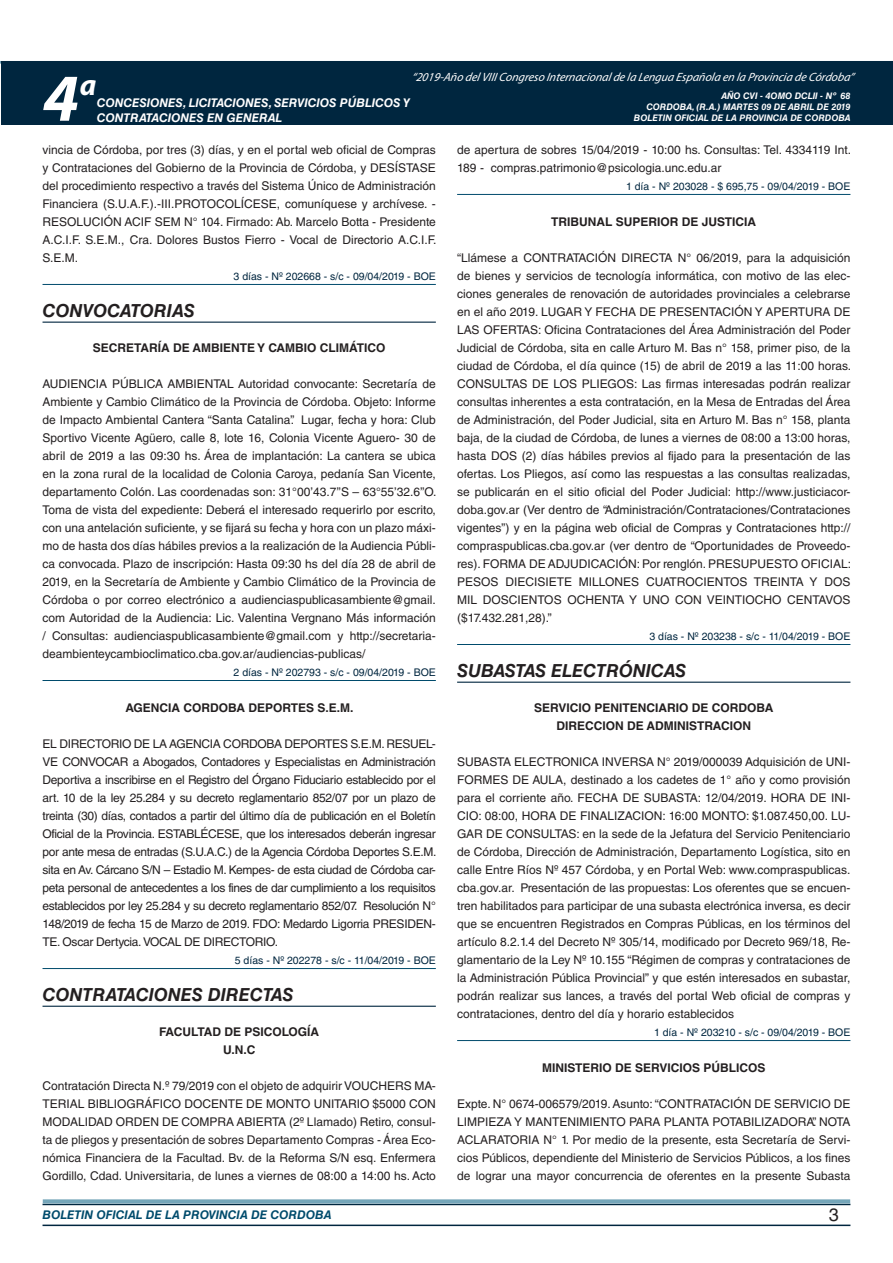
<style>
.page{position:relative;width:893px;height:1263px;background:#fff}
.page>*{position:absolute;margin:0;border:0;box-sizing:border-box;transform-origin:0 0}
.t1{font:italic 700 67.5px "Myriad Pro";color:#fff}
.t2{font:italic 700 30px "Myriad Pro";color:#fff}
.t3{font:italic 700 18px "Helvetica LT Std";color:#231f20}
.t4{font:18px "Helvetica LT Std";color:#231f20}
.t5{font:12px/18px "Helvetica LT Std";color:#231f20;text-align:justify}
.t6{font:700 12px/18px "Helvetica LT Std";color:#231f20;text-align:center}
.t7{font:italic 12px "Myriad Pro";color:#fff}
.t8{font:italic 700 12px/14.4px "Helvetica LT Std";color:#fff}
.t9{font:italic 700 12px "Helvetica LT Std";color:#004b6c}
.t10{font:10.5px "Helvetica LT Std";color:#00263f}
.t11{font:italic 700 9px/10.8px "Helvetica LT Std";color:#fff;text-align:right}
</style>
<div class="page">
<hr style="left:43px;top:1224px;width:807px;height:2px;background:#00263f">
<div style="left:42px;top:1198px;width:809px;height:8px;background:#fff;opacity:.75"></div>
<div style="left:1px;top:61px;width:892px;height:64px;background:#00263f"></div>
<hr style="left:43px;top:284px;width:393px;height:1px;background:#004b6c">
<hr style="left:43px;top:322px;width:393px;height:1px;background:#00263f">
<hr style="left:43px;top:680px;width:393px;height:1px;background:#004b6c">
<hr style="left:43px;top:968px;width:393px;height:1px;background:#004b6c">
<hr style="left:43px;top:1006px;width:393px;height:1px;background:#00263f">
<hr style="left:457px;top:194px;width:393px;height:1px;background:#004b6c">
<hr style="left:457px;top:644px;width:393px;height:1px;background:#004b6c">
<hr style="left:457px;top:682px;width:393px;height:1px;background:#00263f">
<hr style="left:457px;top:1040px;width:393px;height:1px;background:#004b6c">
<p class="t7" style="left:412px;top:70px;width:444px">“2019-Año delVIIICongreso Internacionalde la Lengua Esp añola en la Provincia de Córdoba”</p>
<h1 class="t1" style="left:43px;top:54px;width:38px">4</h1>
<h2 class="t2" style="left:80px;top:66px;width:18px">a</h2>
<p class="t11" style="left:646px;top:91px;width:205px">AÑO CVI - 4OMO DCLII - Nº 68<br>CORDOBA, (R.A.) MARTES 09 DE ABRIL DE 2019</p>
<p class="t8" style="left:97px;top:96px;width:315px">CONCESIONES, LICITACIONES, SERVICIOS PÚBLICOS Y<br>CONTRATACIONES EN GENERAL</p>
<p class="t11" style="left:634px;top:112px;width:218px">BOLETIN OFICIAL DE LA PROVINCIA DE CORDOBA</p>
<p class="t5" style="left:43px;top:141px;width:396px">vincia de Córdoba, por tres (3) días, y en el portal web oficial de Compras y Contrataciones del Gobierno de la Provincia de Córdoba, y DESÍSTASE del procedimiento respectivo a través del Sistema Único de Administración Financiera (S.U.A.F.).-III.PROTOCOLÍCESE, comuníquese y archívese. - RESOLUCIÓN ACIF SEM N° 104. Firmado: Ab. Marcelo Botta - Presidente A.C.I.F. S.E.M., Cra. Dolores Bustos Fierro - Vocal de Directorio A.C.I.F.<br>S.E.M.</p>
<p class="t10" style="left:234px;top:270px;width:204px">3 días - Nº 202668 - s/c - 09/04/2019 - BOE</p>
<h3 class="t3" style="left:43px;top:300px;width:154px">CONVOCATORIAS</h3>
<p class="t6" style="left:93px;top:338px;width:17px">SECRETARÍA</p>
<p class="t6" style="left:173px;top:338px;width:37px">DE AMBIENTE</p>
<p class="t6" style="left:257px;top:338px;width:29px">Y CAMBIO</p>
<p class="t6" style="left:320px;top:338px;width:45px">CLIMÁTICO</p>
<p class="t5" style="left:43px;top:375px;width:396px">AUDIENCIA PÚBLICA AMBIENTAL Autoridad convocante: Secretaría de Ambiente y Cambio Climático de la Provincia de Córdoba. Objeto: Informe de Impacto Ambiental Cantera “Santa Catalina”. Lugar, fecha y hora: Club Sportivo Vicente Agüero, calle 8, lote 16, Colonia Vicente Aguero- 30 de abril de 2019 a las 09:30 hs. Área de implantación: La cantera se ubica en la zona rural de la localidad de Colonia Caroya, pedanía San Vicente, departamento Colón. Las coordenadas son: 31°00’43.7’’S – 63°55’32.6’’O.<br>Toma de vista del expediente: Deberá el interesado requerirlo por escrito, con una antelación suficiente, y se fijará su fecha y hora con un plazo máxi&shy;mo de hasta dos días hábiles previos a la realización de la Audiencia Públi&shy;ca convocada. Plazo de inscripción: Hasta 09:30 hs del día 28 de abril de 2019, en la Secretaría de Ambiente y Cambio Climático de la Provincia de Córdoba o por correo electrónico a audienciaspublicasambiente@gmail. com Autoridad de la Audiencia: Lic. Valentina Vergnano Más información / Consultas: audienciaspublicasambiente@gmail.com y http://secretaria&shy;deambienteycambioclimatico.cba.gov.ar/audiencias-publicas/</p>
<p class="t10" style="left:234px;top:666px;width:204px">2 días - Nº 202793 - s/c - 09/04/2019 - BOE</p>
<p class="t6" style="left:125px;top:698px;width:230px">AGENCIA CORDOBA DEPORTES S.E.M.</p>
<p class="t5" style="left:43px;top:735px;width:395px">EL DIRECTORIO DE LA AGENCIA CORDOBA DEPORTES S.E.M. RESUEL-VE CONVOCAR a Abogados, Contadores y Especialistas en Administración Deportiva a inscribirse en el Registro del Órgano Fiduciario establecido por el art. 10 de la ley 25.284 y su decreto reglamentario 852/07 por un plazo de treinta (30) días, contados a partir del último día de publicación en el Boletín Oficial de la Provincia. ESTABLÉCESE, que los interesados deberán ingresar por ante mesa de entradas (S.U.A.C.) de la Agencia Córdoba Deportes S.E.M. sita en Av. Cárcano S/N – Estadio M. Kempes- de esta ciudad de Córdoba car&shy;peta personal de antecedentes a los fines de dar cumplimiento a los requisitos establecidos por ley 25.284 y su decreto reglamentario 852/07. Resolución N° 148/2019 de fecha 15 de Marzo de 2019. FDO: Medardo Ligorria PRESIDEN-TE. Oscar Dertycia. VOCAL DE DIRECTORIO.</p>
<p class="t10" style="left:235px;top:954px;width:203px">5 días - Nº 202278 - s/c - 11/04/2019 - BOE</p>
<h3 class="t3" style="left:43px;top:984px;width:252px">CONTRATACIONES DIRECTAS</h3>
<p class="t6" style="left:159px;top:1022px;width:161px">FACULTAD DE PSICOLOGÍA<br>U.N.C</p>
<p class="t5" style="left:43px;top:1077px;width:395px">Contratación Directa N.º 79/2019 con el objeto de adquirir VOUCHERS MA-TERIAL BIBLIOGRÁFICO DOCENTE DE MONTO UNITARIO $5000 CON MODALIDAD ORDEN DE COMPRA ABIERTA (2º Llamado) Retiro, consul&shy;ta de pliegos y presentación de sobres Departamento Compras - Área Eco&shy;nómica Financiera de la Facultad. Bv. de la Reforma S/N esq. Enfermera Gordillo, Cdad. Universitaria, de lunes a viernes de 08:00 a 14:00 hs. Acto</p>
<p class="t5" style="left:457px;top:141px;width:395px">de apertura de sobres 15/04/2019 - 10:00 hs. Consultas: Tel. 4334119 Int.<br>189 - compras.patrimonio@psicologia.unc.edu.ar</p>
<p class="t10" style="left:626px;top:180px;width:226px">1 día - Nº 203028 - $ 695,75 - 09/04/2019 - BOE</p>
<p class="t6" style="left:551px;top:212px;width:206px">TRIBUNAL SUPERIOR DE JUSTICIA</p>
<p class="t5" style="left:457px;top:249px;width:396px">“Llámese a CONTRATACIÓN DIRECTA N° 06/2019, para la adquisición de bienes y servicios de tecnología informática, con motivo de las elec&shy;ciones generales de renovación de autoridades provinciales a celebrarse en el año 2019. LUGAR Y FECHA DE PRESENTACIÓN Y APERTURA DE LAS OFERTAS: Oficina Contrataciones del Área Administración del Poder Judicial de Córdoba, sita en calle Arturo M. Bas n° 158, primer piso, de la ciudad de Córdoba, el día quince (15) de abril de 2019 a las 11:00 horas.<br>CONSULTAS DE LOS PLIEGOS: Las firmas interesadas podrán realizar consultas inherentes a esta contratación, en la Mesa de Entradas del Área de Administración, del Poder Judicial, sita en Arturo M. Bas n° 158, planta baja, de la ciudad de Córdoba, de lunes a viernes de 08:00 a 13:00 horas, hasta DOS (2) días hábiles previos al fijado para la presentación de las ofertas. Los Pliegos, así como las respuestas a las consultas realizadas, se publicarán en el sitio oficial del Poder Judicial: http://www.justiciacor&shy;doba.gov.ar (Ver dentro de “Administración/Contrataciones/Contrataciones vigentes”) y en la página web oficial de Compras y Contrataciones http:// compraspublicas.cba.gov.ar (ver dentro de “Oportunidades de Proveedo&shy;res). FORMA DE ADJUDICACIÓN: Por renglón. PRESUPUESTO OFICIAL:<br>PESOS DIECISIETE MILLONES CUATROCIENTOS TREINTA Y DOS MIL DOSCIENTOS OCHENTA Y UNO CON VEINTIOCHO CENTAVOS ($17.432.281,28).”</p>
<p class="t10" style="left:649px;top:630px;width:203px">3 días - Nº 203238 - s/c - 11/04/2019 - BOE</p>
<h3 class="t3" style="left:457px;top:660px;width:230px">SUBASTAS ELECTRÓNICAS</h3>
<p class="t6" style="left:534px;top:698px;width:241px">SERVICIO PENITENCIARIO DE CORDOBA<br>DIRECCION DE ADMINISTRACION</p>
<p class="t5" style="left:457px;top:753px;width:395px">SUBASTA ELECTRONICA INVERSA N° 2019/000039 Adquisición de UNI-FORMES DE AULA, destinado a los cadetes de 1° año y como provisión para el corriente año. FECHA DE SUBASTA: 12/04/2019. HORA DE INI-CIO: 08:00, HORA DE FINALIZACION: 16:00 MONTO: $1.087.450,00. LU-GAR DE CONSULTAS: en la sede de la Jefatura del Servicio Penitenciario de Córdoba, Dirección de Administración, Departamento Logística, sito en calle Entre Ríos Nº 457 Córdoba, y en Portal Web: www.compraspublicas. cba.gov.ar. Presentación de las propuestas: Los oferentes que se encuen&shy;tren habilitados para participar de una subasta electrónica inversa, es decir que se encuentren Registrados en Compras Públicas, en los términos del artículo 8.2.1.4 del Decreto Nº 305/14, modificado por Decreto 969/18, Re&shy;glamentario de la Ley Nº 10.155 “Régimen de compras y contrataciones de la Administración Pública Provincial” y que estén interesados en subastar, podrán realizar sus lances, a través del portal Web oficial de compras y contrataciones, dentro del día y horario establecidos</p>
<p class="t10" style="left:654px;top:1026px;width:198px">1 día - Nº 203210 - s/c - 09/04/2019 - BOE</p>
<p class="t6" style="left:542px;top:1058px;width:18px">MINISTERIO</p>
<p class="t6" style="left:615px;top:1058px;width:36px">DE SERVICIOS</p>
<p class="t6" style="left:703px;top:1058px;width:17px">PÚBLICOS</p>
<p class="t5" style="left:457px;top:1095px;width:395px">Expte. N° 0674-006579/2019. Asunto: “CONTRATACIÓN DE SERVICIO DE LIMPIEZA Y MANTENIMIENTO PARA PLANTA POTABILIZADORA”. NOTA ACLARATORIA N° 1. Por medio de la presente, esta Secretaría de Servi&shy;cios Públicos, dependiente del Ministerio de Servicios Públicos, a los fines de lograr una mayor concurrencia de oferentes en la presente Subasta</p>
<p class="t9" style="left:43px;top:1208px;width:290px">BOLETIN OFICIAL DE LA PROVINCIA DE CORDOBA</p>
<h3 class="t4" style="left:829px;top:1204px;width:12px">3</h3>
</div>
